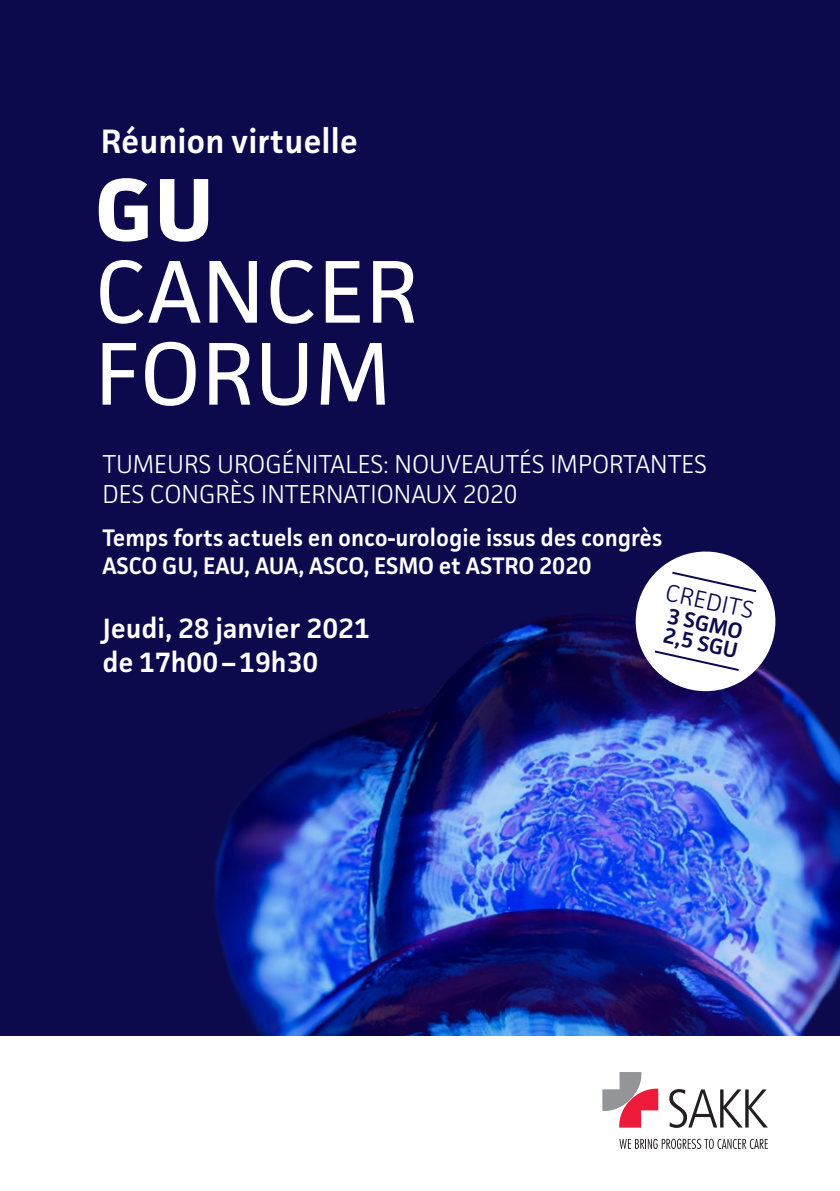
<style>
.page{position:relative;width:840px;height:1191px;background:#fff}
.page>*{position:absolute;margin:0;border:0;box-sizing:border-box;transform-origin:0 0}
.t1{font:89.2px/82px "Facit";letter-spacing:.01em;color:#fff}
.t2{font:700 89.2px "Facit";color:#fff}
.t3{font:600 33.8px "Facit";color:#fff}
.t4{font:600 28px/33.6px "Facit";color:#fff}
.t5{font:300 26px/30px "Facit";color:#fff}
.t6{font:300 24.2px "Facit";color:#0c0a4d}
.t7{font:600 24px/28px "Facit";color:#fff}
.t8{font:600 22px/20px "Facit";color:#0c0a4d}
</style>
<div class="page">
<div style="left:0;top:0;width:839px;height:1050px;background:#0c0a4d"></div>
<img style="left:214px;top:614px;width:625px;height:422px">
<div style="left:0;top:1036px;width:839px;height:155px;background:#fff"></div>
<svg style="left:602px;top:1072px;width:56px;height:55px"></svg>
<svg style="left:669px;top:1089px;width:98px;height:38px"></svg>
<svg style="left:619px;top:1138px;width:148px;height:11px"></svg>
<svg style="left:628px;top:551px;width:154px;height:147px"></svg>
<h2 class="t3" style="left:101px;top:120px;width:259px">Réunion virtuelle</h2>
<h1 class="t2" style="left:95px;top:154px;width:121px">GU</h1>
<h1 class="t1" style="left:95px;top:249px;width:324px">CANCER<br>FORUM</h1>
<p class="t5" style="left:102px;top:448px;width:606px">TUMEURS UROGÉNITALES: NOUVEAUTÉS IMPORTANTES<br>DES CONGRÈS INTERNATIONAUX 2020</p>
<p class="t7" style="left:102px;top:523px;width:561px">Temps forts actuels en onco-urologie issus des congrès<br>ASCO GU, EAU, AUA, ASCO, ESMO et ASTRO 2020</p>
<p class="t4" style="left:102px;top:611px;width:269px">Jeudi, 28 janvier 2021 de 17h00–19h30</p>
<p class="t6" style="left:668px;top:577px;width:91px;rotate:12deg">CREDITS</p>
<p class="t8" style="left:669px;top:605px;width:78px;rotate:12deg">3 SGMO<br>2,5 SGU</p>
</div>
